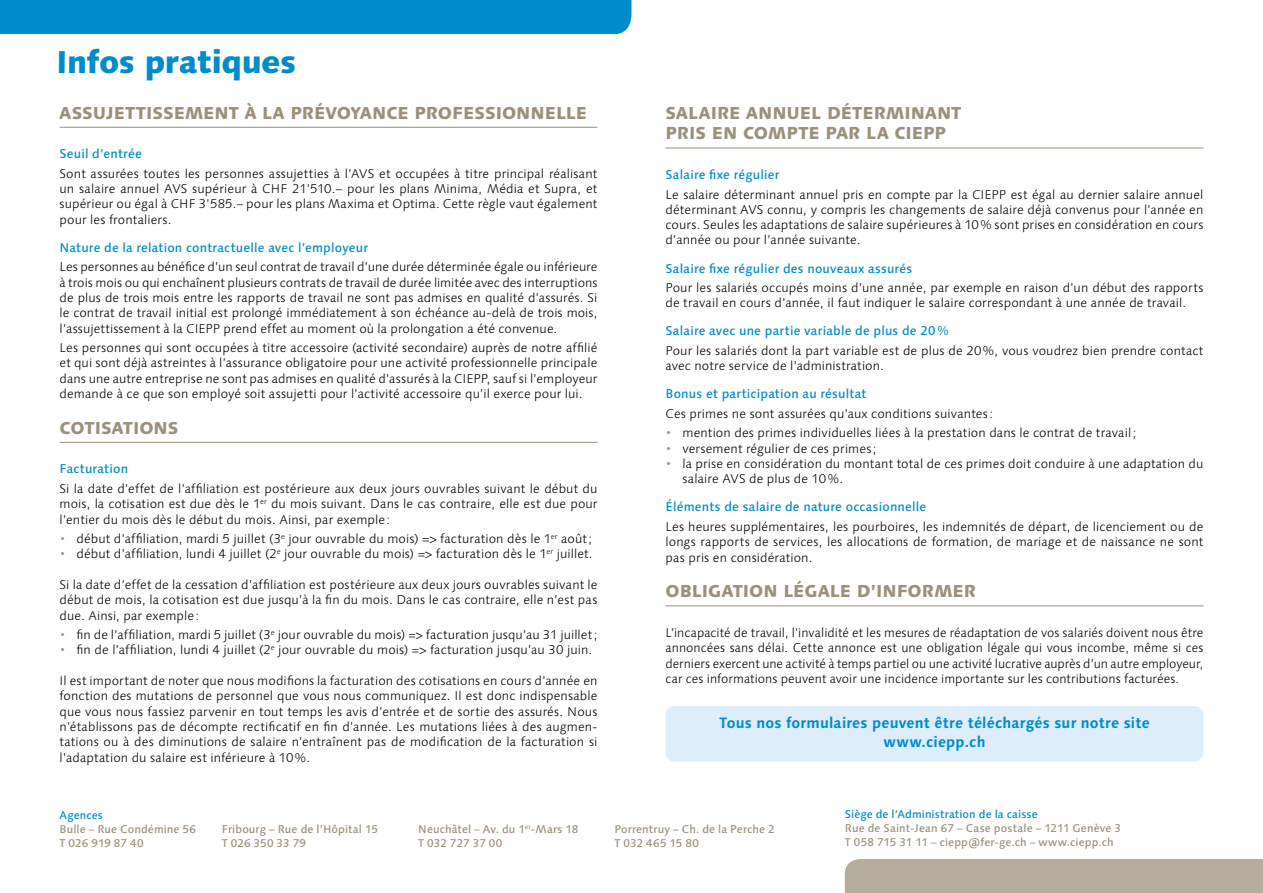
<style>
.page{position:relative;width:1263px;height:893px;background:#fff}
.page>*{position:absolute;margin:0;border:0;box-sizing:border-box;transform-origin:0 0}
.t1{font:800 31.5px "Linotype Syntax";letter-spacing:-.015em;color:#008bcb}
.t2{font:800 17.25px/20.7px "Linotype Syntax";letter-spacing:-.005em;color:#9b907b}
.t3{font:700 15px/19.5px "Linotype Syntax";letter-spacing:.01em;color:#008bcb;text-align:center}
.t4{font:300 12.75px/15.3px "Linotype Syntax";letter-spacing:.01em;color:#000;text-align:justify}
.t5{font:500 12.75px "Linotype Syntax";letter-spacing:.01em;color:#008bcb}
.t6{font:500 11.25px/14.2px "Linotype Syntax";letter-spacing:.01em;color:#9b907b}
.t7{font:500 11.25px "Linotype Syntax";letter-spacing:.005em;color:#008bcb}
.s1{color:#9b907b}
</style>
<div class="page">
<div style="left:845px;top:859px;width:418px;height:34px;background:#b6ac9b"></div>
<div style="left:0;top:0;width:631px;height:34px;background:#008bcb"></div>
<div style="left:665px;top:706px;width:538px;height:55px;background:#ddedf9;border-radius:9px"></div>
<hr style="left:60px;top:127px;width:537px;height:1px;background:#9b907b">
<hr style="left:60px;top:442px;width:537px;height:1px;background:#9b907b">
<hr style="left:665px;top:148px;width:538px;height:1px;background:#9b907b">
<hr style="left:665px;top:606px;width:538px;height:1px;background:#9b907b">
<h1 class="t1" style="left:56px;top:43px;width:242px">Infos pratiques</h1>
<h2 class="t2" style="left:60px;top:102px;width:529px">ASSUJETTISSEMENT À LA PRÉVOYANCE PROFESSIONNELLE</h2>
<p class="t5" style="left:60px;top:146px;width:84px">Seuil d’entrée</p>
<p class="t4" style="left:60px;top:166px;width:539px">Sont assurées toutes les personnes assujetties à l’AVS et occupées à titre principal réalisant un salaire annuel AVS supérieur à CHF 21’510.– pour les plans Minima, Média et Supra, et supérieur ou égal à CHF 3’585.– pour les plans Maxima et Optima. Cette règle vaut également pour les frontaliers.</p>
<p class="t5" style="left:60px;top:240px;width:310px">Nature de la relation contractuelle avec l’employeur</p>
<p class="t4" style="left:60px;top:259px;width:539px">Les personnes au bénéfice d’un seul contrat de travail d’une durée déterminée égale ou inférieure à trois mois ou qui enchaînent plusieurs contrats de travail de durée limitée avec des interruptions de plus de trois mois entre les rapports de travail ne sont pas admises en qualité d’assurés. Si le contrat de travail initial est prolongé immédiatement à son échéance au-delà de trois mois, l’assujettissement à la CIEPP prend effet au moment où la prolongation a été convenue.</p>
<p class="t4" style="left:60px;top:340px;width:539px">Les personnes qui sont occupées à titre accessoire (activité secondaire) auprès de notre affilié et qui sont déjà astreintes à l’assurance obligatoire pour une activité professionnelle principale dans une autre entreprise ne sont pas admises en qualité d’assurés à la CIEPP, sauf si l’employeur demande à ce que son employé soit assujetti pour l’activité accessoire qu’il exerce pour lui.</p>
<h2 class="t2" style="left:60px;top:417px;width:121px">COTISATIONS</h2>
<p class="t5" style="left:60px;top:461px;width:70px">Facturation</p>
<p class="t4" style="left:60px;top:481px;width:539px">Si la date d’effet de l’affiliation est postérieure aux deux jours ouvrables suivant le début du mois, la cotisation est due dès le 1<sup>er</sup> du mois suivant. Dans le cas contraire, elle est due pour l’entier du mois dès le début du mois. Ainsi, par exemple:</p>
<p class="t4" style="left:60px;top:531px;width:534px"><span class="s1">•</span> début d’affiliation, mardi 5 juillet (3<sup>e</sup> jour ouvrable du mois) =&gt; facturation dès le 1<sup>er</sup> août;</p>
<p class="t4" style="left:60px;top:546px;width:535px"><span class="s1">•</span> début d’affiliation, lundi 4 juillet (2<sup>e</sup> jour ouvrable du mois) =&gt; facturation dès le 1<sup>er</sup> juillet.</p>
<p class="t4" style="left:60px;top:577px;width:539px">Si la date d’effet de la cessation d’affiliation est postérieure aux deux jours ouvrables suivant le début de mois, la cotisation est due jusqu’à la fin du mois. Dans le cas contraire, elle n’est pas due. Ainsi, par exemple:</p>
<p class="t4" style="left:60px;top:627px;width:539px"><span class="s1">•</span> fin de l’affiliation, mardi 5 juillet (3<sup>e</sup> jour ouvrable du mois) =&gt; facturation jusqu’au 31 juillet;</p>
<p class="t4" style="left:60px;top:642px;width:534px"><span class="s1">•</span> fin de l’affiliation, lundi 4 juillet (2<sup>e</sup> jour ouvrable du mois) =&gt; facturation jusqu’au 30 juin.</p>
<p class="t4" style="left:60px;top:673px;width:539px">Il est important de noter que nous modifions la facturation des cotisations en cours d’année en fonction des mutations de personnel que vous nous communiquez. Il est donc indispensable que vous nous fassiez parvenir en tout temps les avis d’entrée et de sortie des assurés. Nous n’établissons pas de décompte rectificatif en fin d’année. Les mutations liées à des augmen&shy;tations ou à des diminutions de salaire n’entraînent pas de modification de la facturation si l’adaptation du salaire est inférieure à 10%.</p>
<h2 class="t2" style="left:665px;top:102px;width:298px">SALAIRE ANNUEL DÉTERMINANT<br>PRIS EN COMPTE PAR LA CIEPP</h2>
<p class="t5" style="left:665px;top:167px;width:115px">Salaire fixe régulier</p>
<p class="t4" style="left:665px;top:187px;width:539px">Le salaire déterminant annuel pris en compte par la CIEPP est égal au dernier salaire annuel déterminant AVS connu, y compris les changements de salaire déjà convenus pour l’année en cours. Seules les adaptations de salaire supérieures à 10% sont prises en considération en cours d’année ou pour l’année suivante.</p>
<p class="t5" style="left:665px;top:260px;width:248px">Salaire fixe régulier des nouveaux assurés</p>
<p class="t4" style="left:665px;top:280px;width:539px">Pour les salariés occupés moins d’une année, par exemple en raison d’un début des rapports de travail en cours d’année, il faut indiquer le salaire correspondant à une année de travail.</p>
<p class="t5" style="left:665px;top:323px;width:285px">Salaire avec une partie variable de plus de 20%</p>
<p class="t4" style="left:665px;top:343px;width:539px">Pour les salariés dont la part variable est de plus de 20%, vous voudrez bien prendre contact avec notre service de l’administration.</p>
<p class="t5" style="left:665px;top:386px;width:202px">Bonus et participation au résultat</p>
<p class="t4" style="left:665px;top:406px;width:329px">Ces primes ne sont assurées qu’aux conditions suivantes:</p>
<p class="t4" style="left:665px;top:425px;width:472px"><span class="s1">•</span> mention des primes individuelles liées à la prestation dans le contrat de travail;</p>
<p class="t4" style="left:665px;top:441px;width:213px"><span class="s1">•</span> versement régulier de ces primes;</p>
<p class="t4" style="left:682px;top:456px;width:522px;text-indent:-17px"><span class="s1">•</span> la prise en considération du montant total de ces primes doit conduire à une adaptation du salaire AVS de plus de 10%.</p>
<p class="t5" style="left:665px;top:499px;width:262px">Éléments de salaire de nature occasionnelle</p>
<p class="t4" style="left:665px;top:519px;width:539px">Les heures supplémentaires, les pourboires, les indemnités de départ, de licenciement ou de longs rapports de services, les allocations de formation, de mariage et de naissance ne sont pas pris en considération.</p>
<h2 class="t2" style="left:665px;top:580px;width:312px">OBLIGATION LÉGALE D’INFORMER</h2>
<p class="t4" style="left:665px;top:625px;width:539px">L’incapacité de travail, l’invalidité et les mesures de réadaptation de vos salariés doivent nous être annoncées sans délai. Cette annonce est une obligation légale qui vous incombe, même si ces derniers exercent une activité à temps partiel ou une activité lucrative auprès d’un autre employeur, car ces informations peuvent avoir une incidence importante sur les contributions facturées.</p>
<p class="t3" style="left:719px;top:712px;width:432px">Tous nos formulaires peuvent être téléchargés sur notre site www.ciepp.ch</p>
<p class="t7" style="left:60px;top:808px;width:45px">Agences</p>
<p class="t6" style="left:60px;top:822px;width:138px">Bulle – Rue Condémine 56<br>T 026 919 87 40</p>
<p class="t6" style="left:222px;top:822px;width:158px">Fribourg – Rue de l’Hôpital 15<br>T 026 350 33 79</p>
<p class="t6" style="left:418px;top:822px;width:162px">Neuchâtel – Av. du 1<sup>er</sup>-Mars 18<br>T 032 727 37 00</p>
<p class="t6" style="left:614px;top:822px;width:162px">Porrentruy – Ch. de la Perche 2<br>T 032 465 15 80</p>
<p class="t7" style="left:845px;top:807px;width:194px">Siège de l’Administration de la caisse</p>
<p class="t6" style="left:845px;top:821px;width:278px">Rue de Saint-Jean 67 – Case postale – 1211 Genève 3<br>T 058 715 31 11 – ciepp@fer-ge.ch – www.ciepp.ch</p>
</div>
